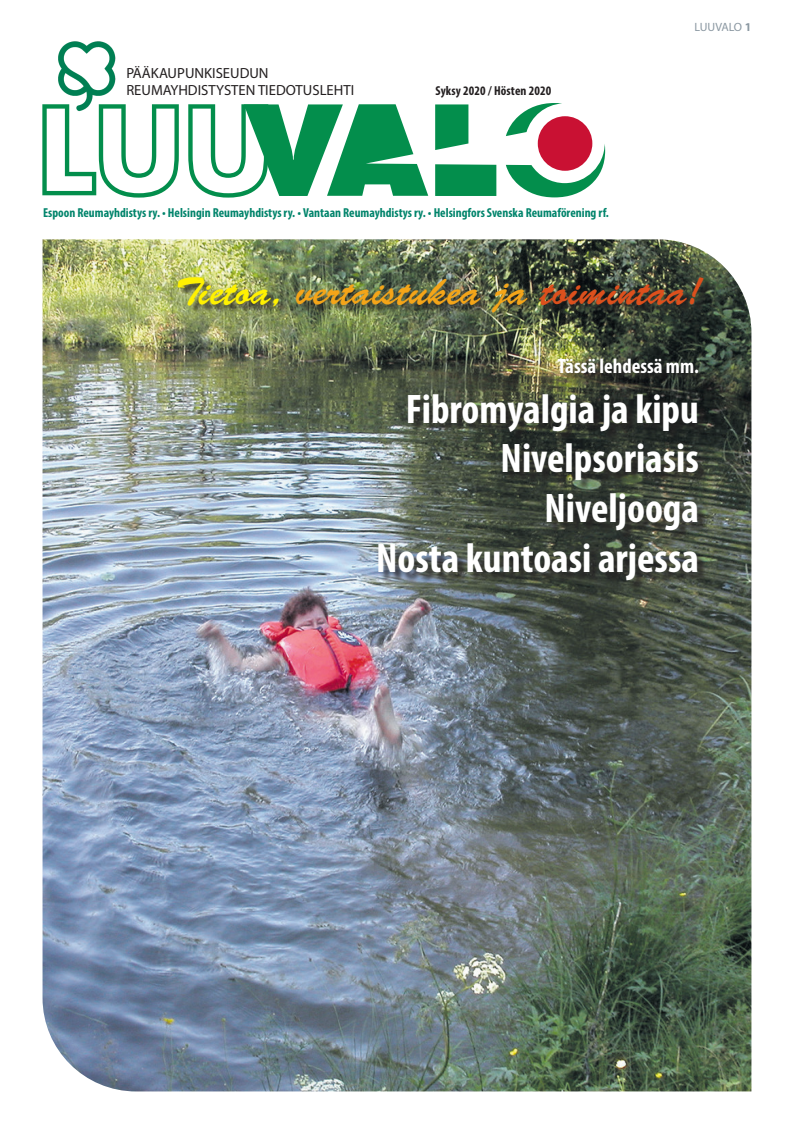
<style>
.page{position:relative;width:794px;height:1134px;background:#fff}
.page>*{position:absolute;margin:0;border:0;box-sizing:border-box;transform-origin:0 0}
.t1{font:700 condensed 41.5px "Myriad Pro";color:#fff}
.t2{font:38.6px "Brush Script Std";letter-spacing:.01em;color:#f4a519}
.t3{font:700 condensed 20.8px "Myriad Pro";color:#fff}
.leipis{font:14.7px "Myriad Pro";color:#231f20}
.leipis-2{font:700 condensed 13px "Myriad Pro";color:#00846b}
.t4{font:700 condensed 13px "Myriad Pro";letter-spacing:.01em;color:#231f20}
.t5{font:12px "Myriad Pro";letter-spacing:-.02em;color:#8b98a2}
.s1{font-weight:700}
.s2{color:#fff101}
.s3{color:#dc501d}
</style>
<div class="page">
<img style="left:43px;top:239px;width:708px;height:852px">
<svg style="left:42px;top:104px;width:137px;height:94px"></svg>
<svg style="left:188px;top:104px;width:240px;height:94px"></svg>
<svg style="left:435px;top:104px;width:33px;height:46px;background:#18975b"></svg>
<div style="left:435px;top:164px;width:61px;height:32px;background:#038e4c"></div>
<div style="left:538px;top:116px;width:54px;height:55px;background:#c91133;border-radius:50%"></div>
<svg style="left:506px;top:103px;width:56px;height:33px"></svg>
<svg style="left:506px;top:143px;width:99px;height:54px"></svg>
<img style="left:58px;top:42px;width:59px;height:71px">
<div style="left:380px;top:359px;width:328px;height:232px;background:#231f20;opacity:.75"></div>
<div style="left:179px;top:278px;width:534px;height:44px;background:#231f20;opacity:.75"></div>
<p class="leipis" style="left:126px;top:64px;width:144px">PÄÄKAUPUNKISEUDUN</p>
<p class="leipis" style="left:126px;top:81px;width:229px">REUMAYHDISTYSTEN TIEDOTUSLEHTI</p>
<p class="t4" style="left:435px;top:82px;width:117px">Syksy 2020 / Hösten 2020</p>
<p class="leipis-2" style="left:43px;top:205px;width:567px">Espoon Reumayhdistys ry. • Helsingin Reumayhdistys ry. • Vantaan Reumayhdistys ry. • Helsingfors Svenska Reumaförening rf.</p>
<p class="t5" style="left:694px;top:19px;width:58px">LUUVALO <span class="s1">1</span></p>
<p class="t2" style="left:175px;top:269px;width:528px"><span class="s2">Tietoa,</span> vertaistukea ja <span class="s3">toimintaa!</span></p>
<p class="t3" style="left:558px;top:353px;width:143px">Tässä lehdessä mm.</p>
<p class="t1" style="left:406px;top:383px;width:295px">Fibromyalgia ja kipu</p>
<p class="t1" style="left:500px;top:433px;width:200px">Nivelpsoriasis</p>
<p class="t1" style="left:544px;top:482px;width:156px">Niveljooga</p>
<p class="t1" style="left:376px;top:532px;width:324px">Nosta kuntoasi arjessa</p>
</div>
